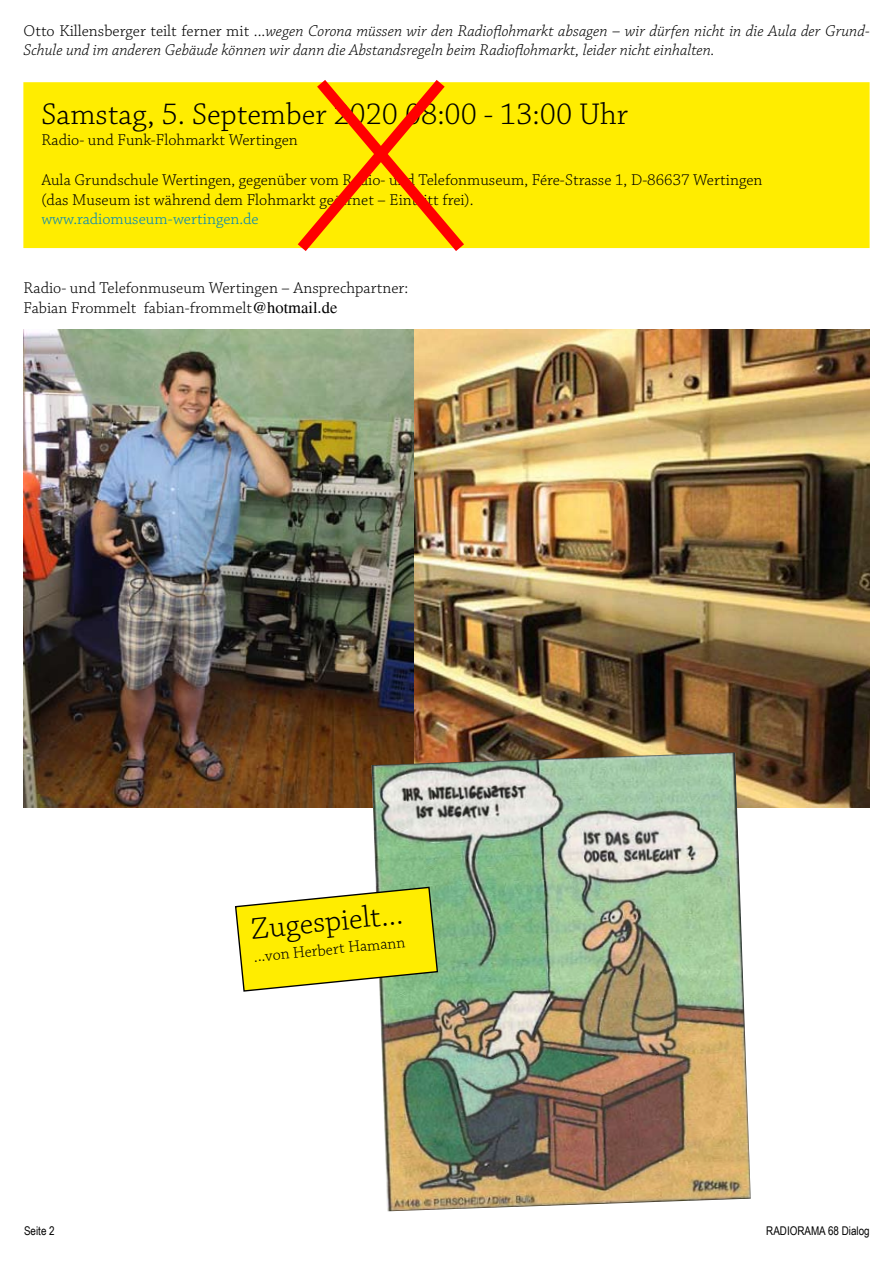
<style>
.page{position:relative;width:893px;height:1263px;background:#fff}
.page>*{position:absolute;margin:0;border:0;box-sizing:border-box;transform-origin:0 0}
.t1{font:300 31.5px "Chaparral Pro";color:#000}
.t2{font:300 16.5px/19.8px "Chaparral Pro";color:#000}
.t3{font:italic 300 16.5px/19.8px "Chaparral Pro";color:#000}
.t4{font:300 16.5px "Chaparral Pro";color:#0084bb}
.t5{font:12px "Arial Narrow";color:#000}
.s1{font-style:normal}
.s2{font-family:"Times";font-weight:400}
</style>
<div class="page">
<div style="left:32px;top:91px;width:829px;height:148px;background:#ffed00"></div>
<div style="left:23px;top:82px;width:847px;height:166px;border:18px solid #ffed00"></div>
<svg style="left:287px;top:80px;width:188px;height:171px"></svg>
<img style="left:413px;top:330px;width:457px;height:477px">
<img style="left:23px;top:330px;width:390px;height:478px">
<img style="left:371px;top:752px;width:380px;height:459px">
<svg style="left:235px;top:886px;width:204px;height:106px;background:#ece32f"></svg>
<p class="t3" style="left:23px;top:21px;width:848px"><span class="s1">Otto Killensberger teilt ferner mit ...</span>wegen Corona müssen wir den Radioflohmarkt absagen – wir dürfen nicht in die Aula der Grund-<br>Schule und im anderen Gebäude können wir dann die Abstandsregeln beim Radioflohmarkt, leider nicht einhalten.</p>
<h1 class="t1" style="left:41px;top:96px;width:588px">Samstag, 5. September 2020 08:00 - 13:00 Uhr</h1>
<p class="t2" style="left:41px;top:131px;width:258px">Radio- und Funk-Flohmarkt Wertingen</p>
<p class="t2" style="left:41px;top:170px;width:723px">Aula Grundschule Wertingen, gegenüber vom Radio- und Telefonmuseum, Fére-Strasse 1, D-86637 Wertingen (das Museum ist während dem Flohmarkt geöffnet – Eintritt frei).</p>
<p class="t4" style="left:41px;top:210px;width:219px">www.radiomuseum-wertingen.de</p>
<p class="t2" style="left:23px;top:279px;width:386px">Radio- und Telefonmuseum Wertingen – Ansprechpartner:<br>Fabian Frommelt fabian-frommelt<span class="s2">@hotmail.de</span></p>
<h1 class="t1" style="left:249px;top:912px;width:154px;rotate:-6deg">Zugespielt...</h1>
<p class="t2" style="left:253px;top:948px;width:154px;rotate:-6deg">...von Herbert Hamann</p>
<p class="t5" style="left:24px;top:1222px;width:32px">Seite 2</p>
<p class="t5" style="left:766px;top:1222px;width:105px">RADIORAMA 68 Dialog</p>
</div>
